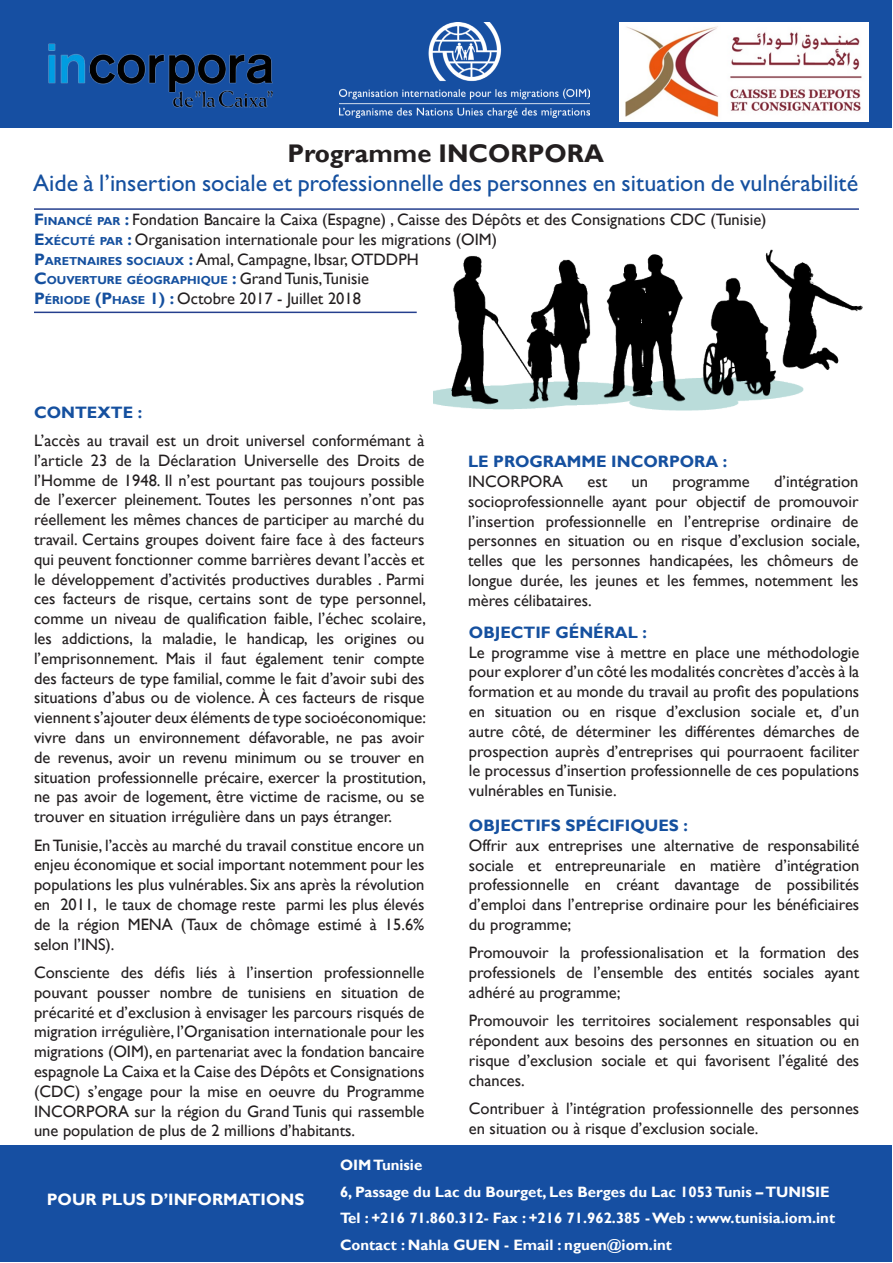
<style>
.page{position:relative;width:893px;height:1263px;background:#fff}
.page>*{position:absolute;margin:0;border:0;box-sizing:border-box;transform-origin:0 0}
.t1{font:700 25.5px "Gill Sans";color:#231f20}
.t2{font:500 24px "Gill Sans MT Pro";color:#15509f}
.t3{font:16.5px/19.8px "Gill Sans";color:#231f20;text-align:justify}
.t4{font:700 16.5px "Gill Sans";color:#15509f}
.t5{font:700 16.5px "Gill Sans";color:#fff}
.t6{font:700 15px "Gill Sans";color:#fff}
.t7{font:700 11.55px "Gill Sans";color:#15509f}
.s1{font-weight:700;color:#15509f}
.s2{font-weight:700;font-size:11.55px;color:#15509f}
.s3{font-size:16.5px}
.s4{font-weight:400;font-size:16.5px;color:#231f20}
</style>
<div class="page">
<div style="left:0;top:0;width:891px;height:128px;background:#164fa2"></div>
<div style="left:0;top:1144px;width:891px;height:117px;background:#164fa2"></div>
<hr style="left:34px;top:208px;width:825px;height:2px;background:#253f8e">
<hr style="left:34px;top:312px;width:383px;height:1px;background:#253f8e">
<img style="left:434px;top:249px;width:429px;height:162px">
<img style="left:340px;top:23px;width:249px;height:95px">
<img style="left:48px;top:43px;width:225px;height:65px">
<img style="left:619px;top:22px;width:250px;height:100px">
<p class="t1" style="left:287px;top:138px;width:318px">Programme INCORPORA</p>
<p class="t2" style="left:33px;top:168px;width:826px">Aide à l’insertion sociale et professionnelle des personnes en situation de vulnérabilité</p>
<p class="t3" style="left:34px;top:210px;width:734px"><span class="s1">F</span><span class="s2">INANCÉ PAR</span> <span class="s1">:</span> Fondation Bancaire la Caixa (Espagne) , Caisse des Dépôts et des Consignations CDC (Tunisie)</p>
<p class="t3" style="left:34px;top:230px;width:464px"><span class="s1">E</span><span class="s2">XÉCUTÉ PAR</span> <span class="s1">:</span> Organisation internationale pour les migrations (OIM)</p>
<p class="t3" style="left:34px;top:250px;width:386px"><span class="s1">P</span><span class="s2">ARETNAIRES SOCIAUX</span> <span class="s1">:</span> Amal, Campagne, Ibsar, OTDDPH</p>
<p class="t7" style="left:34px;top:274px;width:336px"><span class="s3">C</span>OUVERTURE GÉOGRAPHIQUE <span class="s3">:</span> <span class="s4">Grand Tunis,Tunisie</span></p>
<p class="t3" style="left:34px;top:289px;width:328px"><span class="s1">P</span><span class="s2">ÉRIODE</span> <span class="s1">(P</span><span class="s2">HASE</span> <span class="s1">1) :</span> Octobre 2017 - Juillet 2018</p>
<p class="t4" style="left:34px;top:402px;width:110px">CONTEXTE :</p>
<p class="t3" style="left:34px;top:431px;width:394px">L’accès au travail est un droit universel conformémant à l’article 23 de la Déclaration Universelle des Droits de l’Homme de 1948. Il n’est pourtant pas toujours possible de l’exercer pleinement. Toutes les personnes n’ont pas réellement les mêmes chances de participer au marché du travail. Certains groupes doivent faire face à des facteurs qui peuvent fonctionner comme barrières devant l’accès et le développement d’activités productives durables . Parmi ces facteurs de risque, certains sont de type personnel, comme un niveau de qualification faible, l’échec scolaire, les addictions, la maladie, le handicap, les origines ou l’emprisonnement. Mais il faut également tenir compte des facteurs de type familial, comme le fait d’avoir subi des situations d’abus ou de violence. À ces facteurs de risque viennent s’ajouter deux éléments de type socioéconomique: vivre dans un environnement défavorable, ne pas avoir de revenus, avoir un revenu minimum ou se trouver en situation professionnelle précaire, exercer la prostitution, ne pas avoir de logement, être victime de racisme, ou se trouver en situation irrégulière dans un pays étranger.</p>
<p class="t3" style="left:34px;top:835px;width:392px">En Tunisie, l’accès au marché du travail constitue encore un enjeu économique et social important notemment pour les populations les plus vulnérables. Six ans après la révolution en 2011, le taux de chomage reste parmi les plus élevés de la région MENA (Taux de chômage estimé à 15.6% selon l’INS).</p>
<p class="t3" style="left:34px;top:963px;width:392px">Consciente des défis liés à l’insertion professionnelle pouvant pousser nombre de tunisiens en situation de précarité et d’exclusion à envisager les parcours risqués de migration irrégulière, l’Organisation internationale pour les migrations (OIM), en partenariat avec la fondation bancaire espagnole La Caixa et la Caise des Dépôts et Consignations (CDC) s’engage pour la mise en oeuvre du Programme INCORPORA sur la région du Grand Tunis qui rassemble une population de plus de 2 millions d’habitants.</p>
<p class="t4" style="left:468px;top:452px;width:261px">LE PROGRAMME INCORPORA :</p>
<p class="t3" style="left:468px;top:472px;width:97px">INCORPORA</p>
<p class="t3" style="left:588px;top:472px;width:21px">est</p>
<p class="t3" style="left:632px;top:472px;width:18px">un</p>
<p class="t3" style="left:672px;top:472px;width:79px">programme</p>
<p class="t3" style="left:468px;top:472px;width:394px;text-indent:306px">d’intégration socioprofessionnelle ayant pour objectif de promouvoir l’insertion professionnelle en l’entreprise ordinaire de personnes en situation ou en risque d’exclusion sociale, telles que les personnes handicapées, les chômeurs de longue durée, les jeunes et les femmes, notemment les mères célibataires.</p>
<p class="t4" style="left:469px;top:622px;width:180px">OBJECTIF GÉNÉRAL :</p>
<p class="t3" style="left:469px;top:642px;width:392px">Le programme vise à mettre en place une méthodologie pour explorer d’un côté les modalités concrètes d’accès à la formation et au monde du travail au profit des populations en situation ou en risque d’exclusion sociale et, d’un autre côté, de déterminer les différentes démarches de prospection auprès d’entreprises qui pourraoent faciliter le processus d’insertion professionnelle de ces populations vulnérables en Tunisie.</p>
<p class="t4" style="left:469px;top:815px;width:220px">OBJECTIFS SPÉCIFIQUES :</p>
<p class="t3" style="left:469px;top:836px;width:392px">Offrir aux entreprises une alternative de responsabilité sociale et entrepreunariale en matière d’intégration professionnelle en créant davantage de possibilités d’emploi dans l’entreprise ordinaire pour les bénéficiaires du programme;</p>
<p class="t3" style="left:469px;top:943px;width:392px">Promouvoir la professionalisation et la formation des professionels de l’ensemble des entités sociales ayant adhéré au programme;</p>
<p class="t3" style="left:469px;top:1011px;width:392px">Promouvoir les territoires socialement responsables qui répondent aux besoins des personnes en situation ou en risque d’exclusion sociale et qui favorisent l’égalité des chances.</p>
<p class="t3" style="left:469px;top:1099px;width:392px">Contribuer à l’intégration professionnelle des personnes en situation ou à risque d’exclusion sociale.</p>
<p class="t5" style="left:47px;top:1189px;width:259px">POUR PLUS D’INFORMATIONS</p>
<p class="t6" style="left:340px;top:1156px;width:84px">OIM Tunisie</p>
<p class="t6" style="left:340px;top:1183px;width:491px">6, Passage du Lac du Bourget, Les Berges du Lac 1053 Tunis – TUNISIE</p>
<p class="t6" style="left:340px;top:1209px;width:497px">Tel : +216 71.860.312- Fax : +216 71.962.385 - Web : www.tunisia.iom.int</p>
<p class="t6" style="left:340px;top:1236px;width:333px">Contact : Nahla GUEN - Email : nguen@iom.int</p>
</div>
